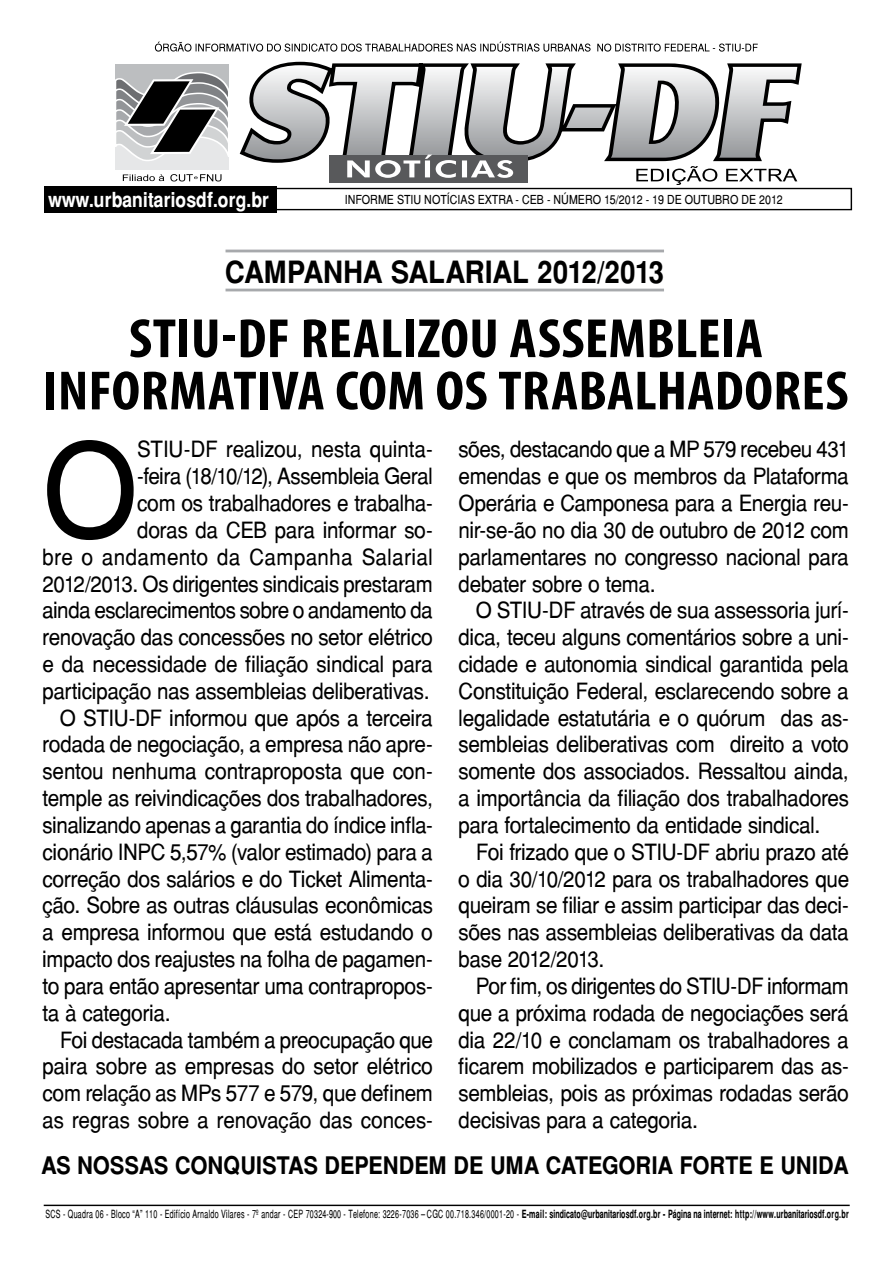
<style>
.page{position:relative;width:893px;height:1263px;background:#fff}
.page>*{position:absolute;margin:0;border:0;box-sizing:border-box;transform-origin:0 0}
.t1{font:132.3px "Switzerland Narrow";color:#000;scale:1.12 1}
.t2{font:700 condensed 55.65px/52.2px "Myriad Pro";letter-spacing:.005em;color:#000;text-align:center;scale:1.06 1}
.t3{font:700 30.6px "Switzerland Narrow";letter-spacing:.005em;color:#000;scale:1.08 1}
.t4{font:700 24.15px "Switzerland Narrow";letter-spacing:.01em;color:#000;scale:1.08 1}
.t5{font:22.35px/26.8px "Switzerland Narrow";letter-spacing:-.01em;color:#000;text-align:justify;scale:1.12 1}
.t6{font:22.35px "Switzerland Narrow";letter-spacing:.015em;color:#000;scale:1.12 1}
.t7{font:700 20.4px "Switzerland Narrow";color:#fff;scale:1.05 1}
.t8{font:12.45px "Switzerland Narrow";color:#000;scale:1.05 1}
.t9{font:11.25px "Switzerland Narrow";letter-spacing:.03em;color:#000;scale:.77 1}
.s1{font-weight:700}
</style>
<div class="page">
<div style="left:408px;top:889px;width:74px;height:95px;border:2px solid #fff;border-radius:50%"></div>
<div style="left:276px;top:188px;width:576px;height:22px;border:1px solid #000"></div>
<svg style="left:155px;top:42px;width:54px;height:10px"></svg>
<svg style="left:209px;top:41px;width:593px;height:142px"></svg>
<svg style="left:244px;top:65px;width:553px;height:94px"></svg>
<svg style="left:123px;top:174px;width:41px;height:7px"></svg>
<svg style="left:170px;top:174px;width:51px;height:7px"></svg>
<div style="left:116px;top:65px;width:113px;height:65px;background:#bcbec0"></div>
<div style="left:116px;top:130px;width:113px;height:40px;background:#e6e7e8"></div>
<svg style="left:115px;top:67px;width:116px;height:99px"></svg>
<div style="left:330px;top:155px;width:198px;height:27px;background:#58595b"></div>
<svg style="left:347px;top:155px;width:166px;height:23px"></svg>
<svg style="left:636px;top:166px;width:161px;height:19px"></svg>
<div style="left:44px;top:186px;width:233px;height:27px;background:#000"></div>
<hr style="left:226px;top:250px;width:438px;height:2px;background:#a7a9ac">
<hr style="left:226px;top:289px;width:438px;height:2px;background:#a7a9ac">
<hr style="left:44px;top:1205px;width:806px;height:1px;background:#000">
<p class="t7" style="left:48px;top:188px;width:212px">www.urbanitariosdf.org.br</p>
<p class="t8" style="left:345px;top:192px;width:419px">INFORME STIU NOTÍCIAS EXTRA - CEB - NÚMERO 15/2012 - 19 DE OUTUBRO DE 2012</p>
<h3 class="t3" style="left:225px;top:254px;width:408px">CAMPANHA SALARIAL 2012/2013</h3>
<h2 class="t2" style="left:43px;top:311px;width:759px">STIU-DF REALIZOU ASSEMBLEIA<br>INFORMATIVA COM OS TRABALHADORES</h2>
<h1 class="t1" style="left:43px;top:410px;width:86px">O</h1>
<p class="t5" style="left:137px;top:436px;width:266px">STIU-DF realizou, nesta quinta-</p>
<p class="t5" style="left:137px;top:463px;width:266px">-feira (18/10/12), Assembleia Geral</p>
<p class="t5" style="left:137px;top:489px;width:266px">com os trabalhadores e trabalha-</p>
<p class="t5" style="left:137px;top:516px;width:266px">doras da CEB para informar so-</p>
<p class="t6" style="left:43px;top:543px;width:350px">bre o andamento da Campanha Salarial</p>
<p class="t5" style="left:43px;top:570px;width:350px">2012/2013. Os dirigentes sindicais prestaram</p>
<p class="t5" style="left:43px;top:597px;width:350px">ainda esclarecimentos sobre o andamento da</p>
<p class="t5" style="left:43px;top:623px;width:350px">renovação das concessões no setor elétrico</p>
<p class="t5" style="left:43px;top:650px;width:350px">e da necessidade de filiação sindical para</p>
<p class="t5" style="left:43px;top:677px;width:347px">participação nas assembleias deliberativas.</p>
<p class="t5" style="left:60px;top:704px;width:335px">O STIU-DF informou que após a terceira</p>
<p class="t5" style="left:43px;top:731px;width:350px">rodada de negociação, a empresa não apre-</p>
<p class="t5" style="left:43px;top:758px;width:350px">sentou nenhuma contraproposta que con-</p>
<p class="t5" style="left:43px;top:784px;width:350px">temple as reivindicações dos trabalhadores,</p>
<p class="t5" style="left:43px;top:811px;width:350px">sinalizando apenas a garantia do índice infla-</p>
<p class="t5" style="left:43px;top:838px;width:350px">cionário INPC 5,57% (valor estimado) para a</p>
<p class="t5" style="left:43px;top:865px;width:350px">correção dos salários e do Ticket Alimenta-</p>
<p class="t5" style="left:43px;top:892px;width:350px">ção. Sobre as outras cláusulas econômicas</p>
<p class="t5" style="left:43px;top:918px;width:350px">a empresa informou que está estudando o</p>
<p class="t5" style="left:43px;top:945px;width:350px">impacto dos reajustes na folha de pagamen-</p>
<p class="t5" style="left:43px;top:972px;width:350px">to para então apresentar uma contrapropos-</p>
<p class="t5" style="left:43px;top:999px;width:116px">ta à categoria.</p>
<p class="t5" style="left:60px;top:1026px;width:335px">Foi destacada também a preocupação que</p>
<p class="t5" style="left:43px;top:1053px;width:350px">paira sobre as empresas do setor elétrico</p>
<p class="t5" style="left:43px;top:1079px;width:350px">com relação as MPs 577 e 579, que definem</p>
<p class="t5" style="left:43px;top:1106px;width:350px">as regras sobre a renovação das conces-</p>
<p class="t5" style="left:459px;top:436px;width:350px">sões, destacando que a MP 579 recebeu 431 emendas e que os membros da Plataforma Operária e Camponesa para a Energia reu&shy;nir-se-ão no dia 30 de outubro de 2012 com parlamentares no congresso nacional para debater sobre o tema.</p>
<p class="t5" style="left:459px;top:597px;width:350px;text-indent:17px">O STIU-DF através de sua assessoria jurí&shy;dica, teceu alguns comentários sobre a uni&shy;cidade e autonomia sindical garantida pela Constituição Federal, esclarecendo sobre a legalidade estatutária e o quórum das as&shy;sembleias deliberativas com direito a voto somente dos associados. Ressaltou ainda, a importância da filiação dos trabalhadores para fortalecimento da entidade sindical.</p>
<p class="t5" style="left:459px;top:838px;width:350px;text-indent:17px">Foi frizado que o STIU-DF abriu prazo até o dia 30/10/2012 para os trabalhadores que queiram se filiar e assim participar das deci&shy;sões nas assembleias deliberativas da data base 2012/2013.</p>
<p class="t5" style="left:459px;top:972px;width:350px;text-indent:17px">Por fim, os dirigentes do STIU-DF informam que a próxima rodada de negociações será dia 22/10 e conclamam os trabalhadores a ficarem mobilizados e participarem das as&shy;sembleias, pois as próximas rodadas serão decisivas para a categoria.</p>
<p class="t4" style="left:41px;top:1151px;width:79px">As nossas</p>
<p class="t4" style="left:175px;top:1151px;width:439px">conquistas dependem de uma categoria</p>
<p class="t4" style="left:680px;top:1151px;width:154px">forte e uni da</p>
<p class="t9" style="left:45px;top:1207px;width:1045px">SCS - Quadra 06 - Bloco “A” 110 - Edifício Arnaldo Vilares - 7º andar - CEP 70324-900 - Telefone: 3226-7036 – CGC 00.718.346/0001-20 - <span class="s1">E-mail: sindicato@urbanitariosdf.org.br - Página na internet: http://www.urbanitariosdf.org.br</span></p>
</div>
